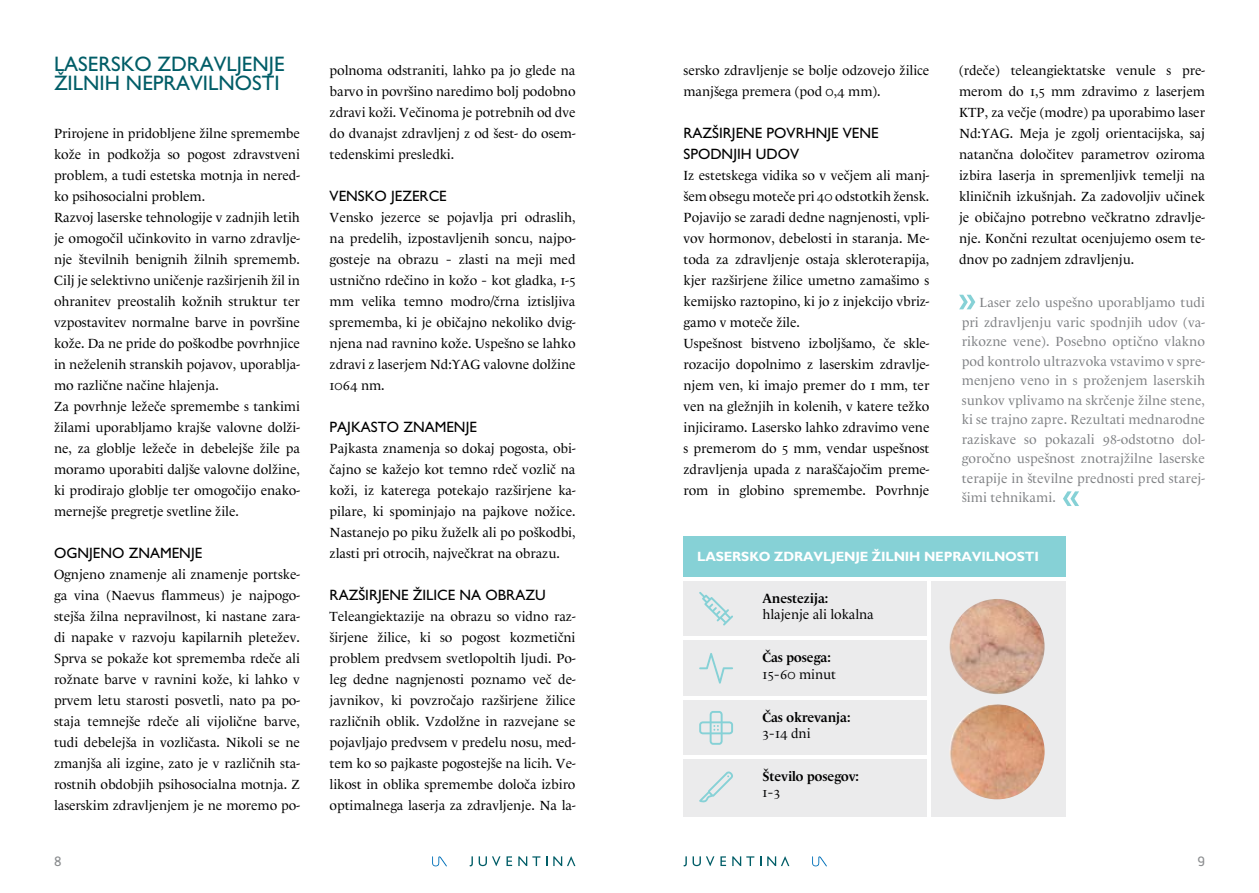
<style>
.page{position:relative;width:1259px;height:893px;background:#fff}
.page>*{position:absolute;margin:0;border:0;box-sizing:border-box;transform-origin:0 0}
.t1{font:21px/19.5px "Gill Sans Roman";color:#005d67}
.t2{font:15px/21px "Gill Sans Roman";color:#000}
.t3{font:13.5px/21px "Le Monde Classic";color:#000;text-align:justify}
.t4{font:13.5px/19.5px "Le Monde Classic";letter-spacing:.01em;color:#808285;text-align:justify}
.t5{font:700 13.5px "Le Monde Classic";color:#000}
.t6{font:700 13.5px "Gill Sans";letter-spacing:-.01em;color:#fff}
.t7{font:13.5px "Alwyn New";color:#8a8c8e}
</style>
<div class="page">
<svg style="left:518px;top:856px;width:22px;height:10px"></svg>
<svg style="left:506px;top:856px;width:6px;height:10px"></svg>
<svg style="left:553px;top:856px;width:22px;height:10px"></svg>
<svg style="left:469px;top:856px;width:31px;height:10px"></svg>
<svg style="left:732px;top:856px;width:22px;height:10px"></svg>
<svg style="left:720px;top:856px;width:6px;height:10px"></svg>
<svg style="left:767px;top:856px;width:22px;height:10px"></svg>
<svg style="left:683px;top:856px;width:31px;height:10px"></svg>
<svg style="left:432px;top:856px;width:15px;height:10px"></svg>
<svg style="left:812px;top:856px;width:15px;height:10px"></svg>
<div style="left:683px;top:579px;width:383px;height:237px;background:#ebebec"></div>
<img style="left:949px;top:599px;width:95px;height:95px;border-radius:48px">
<img style="left:949px;top:704px;width:95px;height:95px;border-radius:48px">
<div style="left:683px;top:537px;width:383px;height:44px;background:#86d1d6"></div>
<hr style="left:683px;top:637px;width:246px;height:3px;background:#fff">
<hr style="left:927px;top:579px;width:3px;height:237px;background:#fff">
<hr style="left:683px;top:578px;width:384px;height:3px;background:#fff">
<hr style="left:683px;top:697px;width:246px;height:3px;background:#fff">
<hr style="left:683px;top:756px;width:246px;height:3px;background:#fff">
<svg style="left:699px;top:711px;width:34px;height:34px"></svg>
<svg style="left:699px;top:653px;width:34px;height:31px"></svg>
<svg style="left:699px;top:592px;width:34px;height:33px"></svg>
<svg style="left:699px;top:771px;width:34px;height:31px"></svg>
<svg style="left:959px;top:295px;width:16px;height:14px"></svg>
<svg style="left:1063px;top:491px;width:16px;height:15px"></svg>
<h1 class="t1" style="left:54px;top:54px;width:232px">LASERSKO ZDRAVLJENJE<br>ŽILNIH NEPRAVILNOSTI</h1>
<p class="t3" style="left:54px;top:123px;width:247px;text-align:left">Prirojene in pridobljene žilne spremembe kože in podkožja so pogost zdravstveni problem, a tudi estetska motnja in nered&shy;ko psihosocialni problem.<br>Razvoj laserske tehnologije v zadnjih letih je omogočil učinkovito in varno zdravlje&shy;nje številnih benignih žilnih sprememb.<br>Cilj je selektivno uničenje razširjenih žil in ohranitev preostalih kožnih struktur ter vzpostavitev normalne barve in površine kože. Da ne pride do poškodbe povrhnjice in neželenih stranskih pojavov, uporablja&shy;mo različne načine hlajenja.<br>Za povrhnje ležeče spremembe s tankimi žilami uporabljamo krajše valovne dolži&shy;ne, za globlje ležeče in debelejše žile pa moramo uporabiti daljše valovne dolžine, ki prodirajo globlje ter omogočijo enako&shy;mernejše pregretje svetline žile.</p>
<p class="t2" style="left:54px;top:542px;width:150px">OGNJENO ZNAMENJE</p>
<p class="t3" style="left:54px;top:564px;width:247px">Ognjeno znamenje ali znamenje portske&shy;ga vina (Naevus flammeus) je najpogo&shy;stejša žilna nepravilnost, ki nastane zara&shy;di napake v razvoju kapilarnih pletežev.<br>Sprva se pokaže kot sprememba rdeče ali rožnate barve v ravnini kože, ki lahko v prvem letu starosti posvetli, nato pa po&shy;staja temnejše rdeče ali vijolične barve, tudi debelejša in vozličasta. Nikoli se ne zmanjša ali izgine, zato je v različnih sta&shy;rostnih obdobjih psihosocialna motnja. Z laserskim zdravljenjem je ne moremo po-</p>
<p class="t3" style="left:330px;top:60px;width:247px">polnoma odstraniti, lahko pa jo glede na barvo in površino naredimo bolj podobno zdravi koži. Večinoma je potrebnih od dve do dvanajst zdravljenj z od šest- do osem&shy;tedenskimi presledki.</p>
<p class="t2" style="left:330px;top:185px;width:119px">VENSKO JEZERCE</p>
<p class="t3" style="left:330px;top:207px;width:247px">Vensko jezerce se pojavlja pri odraslih, na predelih, izpostavljenih soncu, najpo&shy;gosteje na obrazu – zlasti na meji med ustnično rdečino in kožo – kot gladka, 1-5 mm velika temno modro/črna iztisljiva sprememba, ki je običajno nekoliko dvig&shy;njena nad ravnino kože. Uspešno se lahko zdravi z laserjem Nd:YAG valovne dolžine 1064 nm.</p>
<p class="t2" style="left:330px;top:416px;width:149px">PAJKASTO ZNAMENJE</p>
<p class="t3" style="left:330px;top:438px;width:247px">Pajkasta znamenja so dokaj pogosta, obi&shy;čajno se kažejo kot temno rdeč vozlič na koži, iz katerega potekajo razširjene ka&shy;pilare, ki spominjajo na pajkove nožice.<br>Nastanejo po piku žuželk ali po poškodbi, zlasti pri otrocih, največkrat na obrazu.</p>
<p class="t2" style="left:330px;top:584px;width:217px">RAZŠIRJENE ŽILICE NA OBRAZU</p>
<p class="t3" style="left:330px;top:606px;width:247px">Teleangiektazije na obrazu so vidno raz&shy;širjene žilice, ki so pogost kozmetični problem predvsem svetlopoltih ljudi. Po&shy;leg dedne nagnjenosti poznamo več de&shy;javnikov, ki povzročajo razširjene žilice različnih oblik. Vzdolžne in razvejane se pojavljajo predvsem v predelu nosu, med&shy;tem ko so pajkaste pogostejše na licih. Ve&shy;likost in oblika spremembe določa izbiro optimalnega laserja za zdravljenje. Na la-</p>
<p class="t3" style="left:683px;top:60px;width:247px">sersko zdravljenje se bolje odzovejo žilice manjšega premera (pod 0,4 mm).</p>
<p class="t2" style="left:683px;top:122px;width:197px">RAZŠIRJENE POVRHNJE VENE<br>SPODNJIH UDOV</p>
<p class="t3" style="left:683px;top:165px;width:247px;text-align:left">Iz estetskega vidika so v večjem ali manj&shy;šem obsegu moteče pri 40 odstotkih žensk.<br>Pojavijo se zaradi dedne nagnjenosti, vpli&shy;vov hormonov, debelosti in staranja. Me&shy;toda za zdravljenje ostaja skleroterapija, kjer razširjene žilice umetno zamašimo s kemijsko raztopino, ki jo z injekcijo vbriz&shy;gamo v moteče žile.<br>Uspešnost bistveno izboljšamo, če skle&shy;rozacijo dopolnimo z laserskim zdravlje&shy;njem ven, ki imajo premer do 1 mm, ter ven na gležnjih in kolenih, v katere težko injiciramo. Lasersko lahko zdravimo vene s premerom do 5 mm, vendar uspešnost zdravljenja upada z naraščajočim preme&shy;rom in globino spremembe. Povrhnje</p>
<p class="t3" style="left:959px;top:60px;width:247px">(rdeče) teleangiektatske venule s pre&shy;merom do 1,5 mm zdravimo z laserjem KTP, za večje (modre) pa uporabimo laser Nd:YAG. Meja je zgolj orientacijska, saj natančna določitev parametrov oziroma izbira laserja in spremenljivk temelji na kliničnih izkušnjah. Za zadovoljiv učinek je običajno potrebno večkratno zdravlje&shy;nje. Končni rezultat ocenjujemo osem te&shy;dnov po zadnjem zdravljenju.</p>
<p class="t4" style="left:961px;top:293px;width:245px;text-indent:18px">Laser zelo uspešno uporabljamo tudi pri zdravljenju varic spodnjih udov (va&shy;rikozne vene). Posebno optično vlakno pod kontrolo ultrazvoka vstavimo v spre&shy;menjeno veno in s proženjem laserskih sunkov vplivamo na skrčenje žilne stene, ki se trajno zapre. Rezultati mednarodne raziskave so pokazali 98-odstotno dol&shy;goročno uspešnost znotrajžilne laserske terapije in številne prednosti pred starej&shy;šimi tehnikami.</p>
<p class="t6" style="left:697px;top:549px;width:343px">LASERSKO ZDRAVLJENJE ŽILNIH NEPRAVILNOSTI</p>
<p class="t5" style="left:762px;top:590px;width:67px">Anestezija:</p>
<p class="t3" style="left:762px;top:604px;width:113px">hlajenje ali lokalna</p>
<p class="t5" style="left:762px;top:650px;width:70px">Čas posega:</p>
<p class="t3" style="left:762px;top:664px;width:75px">15–60 minut</p>
<p class="t5" style="left:762px;top:709px;width:90px">Čas okrevanja:</p>
<p class="t3" style="left:762px;top:723px;width:49px">3–14 dni</p>
<p class="t5" style="left:762px;top:769px;width:98px">Število posegov:</p>
<p class="t3" style="left:762px;top:782px;width:19px">1–3</p>
<p class="t7" style="left:54px;top:854px;width:9px">8</p>
<p class="t7" style="left:1197px;top:854px;width:9px">9</p>
</div>
